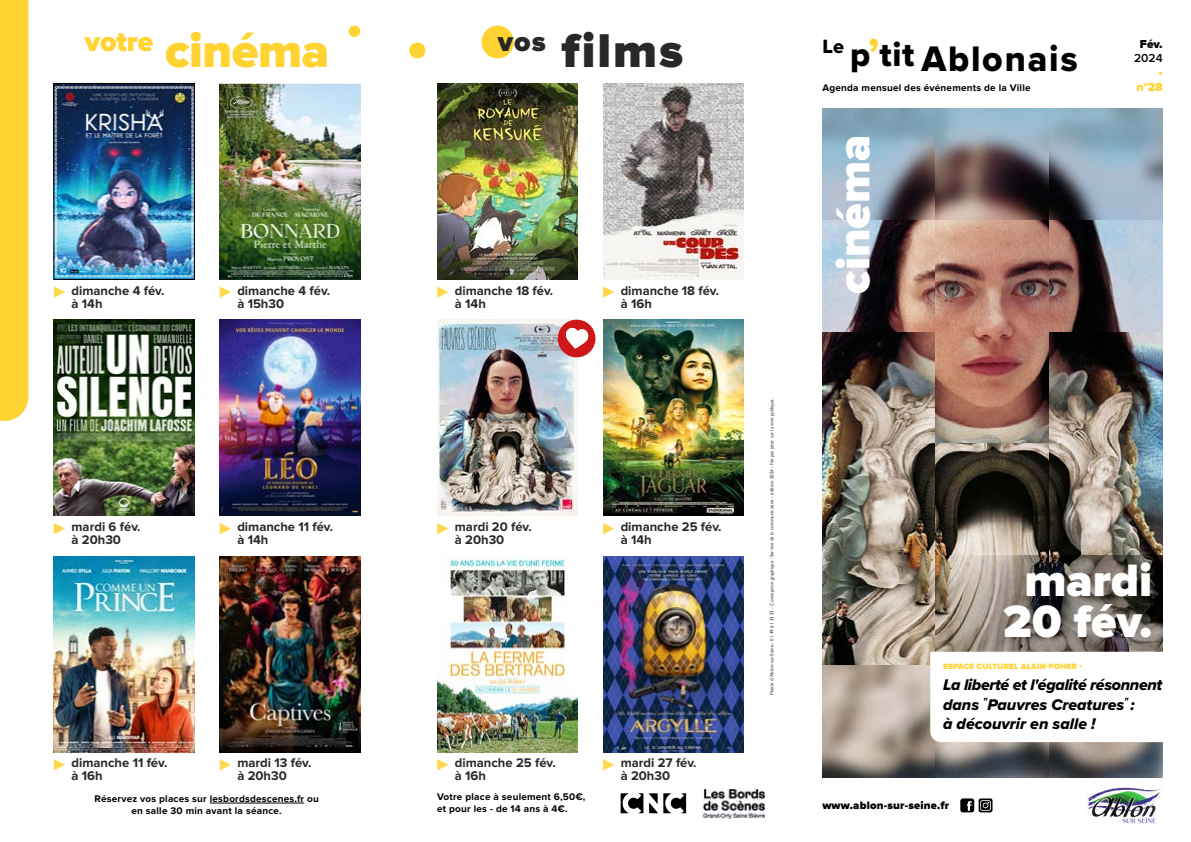
<style>
.page{position:relative;width:1191px;height:842px;background:#fff}
.page>*{position:absolute;margin:0;border:0;box-sizing:border-box;transform-origin:0 0}
.t1{font:900 49.1px "Proxima Nova";letter-spacing:-.01em;color:#ffd432}
.t2{font:900 49.1px "Proxima Nova";letter-spacing:.04em;color:#282827}
.t3{font:900 47px/41.1px "Proxima Nova";color:#fff;text-align:center}
.t4{font:36.8px "Proxima Nova Extrabld";letter-spacing:.05em;color:#000}
.t5{font:16px/19.8px "Proxima Nova Extrabld It";color:#000}
.t6{font:700 13px/13px "Proxima Nova";color:#282827}
.t7{font:900 12px "Proxima Nova";color:#ffd432}
.t8{font:900 12px "Proxima Nova";color:#000}
.t9{font:600 12px "Proxima Nova";color:#000}
.t10{font:900 11.2px "Proxima Nova";letter-spacing:.02em;color:#000}
.t11{font:700 10px/12px "Proxima Nova";letter-spacing:.02em;color:#000;text-align:center}
.t12{font:900 8px "Proxima Nova";letter-spacing:.02em;color:#ffd432}
.t13{font:5px "Gill Sans";color:#3e474e}
.s1{font-size:34.2px}
.s2{font-size:41.9px;color:#ffd432}
</style>
<div class="page">
<hr style="left:210px;top:803px;width:94px;height:1px;background:#000">
<img style="left:701px;top:788px;width:64px;height:30px">
<div style="left:0;top:0;width:28px;height:421px;background:#ffd432"></div>
<div style="left:481px;top:26px;width:33px;height:32px;background:#ffd432;border-radius:50%"></div>
<div style="left:349px;top:26px;width:11px;height:11px;background:#ffd432;border-radius:50%"></div>
<div style="left:409px;top:42px;width:16px;height:16px;background:#ffd432;border-radius:50%"></div>
<svg style="left:620px;top:793px;width:23px;height:20px"></svg>
<svg style="left:649px;top:793px;width:37px;height:20px"></svg>
<svg style="left:648px;top:793px;width:9px;height:11px"></svg>
<img style="left:1086px;top:787px;width:76px;height:36px">
<svg style="left:960px;top:798px;width:32px;height:14px"></svg>
<img style="left:822px;top:108px;width:340px;height:669px">
<svg style="left:930px;top:652px;width:232px;height:90px"></svg>
<svg style="left:220px;top:286px;width:11px;height:12px"></svg>
<img style="left:220px;top:83px;width:140px;height:196px">
<img style="left:56px;top:85px;width:136px;height:193px">
<div style="left:54px;top:83px;width:140px;height:197px;border:1px solid #000"></div>
<svg style="left:54px;top:286px;width:11px;height:12px"></svg>
<svg style="left:54px;top:523px;width:11px;height:11px"></svg>
<img style="left:54px;top:320px;width:140px;height:196px">
<svg style="left:220px;top:523px;width:11px;height:11px"></svg>
<img style="left:220px;top:320px;width:140px;height:196px">
<svg style="left:220px;top:759px;width:11px;height:11px"></svg>
<img style="left:220px;top:556px;width:140px;height:196px">
<svg style="left:54px;top:759px;width:11px;height:11px"></svg>
<img style="left:54px;top:556px;width:140px;height:196px">
<svg style="left:437px;top:286px;width:11px;height:12px"></svg>
<img style="left:437px;top:83px;width:140px;height:196px">
<svg style="left:603px;top:523px;width:11px;height:11px"></svg>
<img style="left:603px;top:320px;width:140px;height:196px">
<svg style="left:603px;top:286px;width:11px;height:12px"></svg>
<img style="left:603px;top:83px;width:140px;height:196px">
<svg style="left:603px;top:759px;width:11px;height:11px"></svg>
<img style="left:603px;top:556px;width:140px;height:196px">
<svg style="left:437px;top:759px;width:11px;height:11px"></svg>
<img style="left:437px;top:556px;width:141px;height:196px">
<svg style="left:437px;top:523px;width:11px;height:11px"></svg>
<img style="left:437px;top:320px;width:140px;height:196px">
<svg style="left:556px;top:319px;width:40px;height:40px"></svg>
<h1 class="t1" style="left:85px;top:28px;width:246px"><sup>votre</sup> cinéma</h1>
<h1 class="t2" style="left:497px;top:28px;width:187px"><sup>vos</sup> films</h1>
<p class="t6" style="left:72px;top:285px;width:94px">dimanche 4 fév. à 14h</p>
<p class="t6" style="left:237px;top:285px;width:94px">dimanche 4 fév. à 15h30</p>
<p class="t6" style="left:455px;top:285px;width:100px">dimanche 18 fév. à 14h</p>
<p class="t6" style="left:620px;top:285px;width:100px">dimanche 18 fév. à 16h</p>
<p class="t6" style="left:72px;top:521px;width:70px">mardi 6 fév. à 20h30</p>
<p class="t6" style="left:237px;top:521px;width:97px">dimanche 11 fév. à 14h</p>
<p class="t6" style="left:455px;top:521px;width:78px">mardi 20 fév. à 20h30</p>
<p class="t6" style="left:620px;top:521px;width:102px">dimanche 25 fév. à 14h</p>
<p class="t6" style="left:72px;top:757px;width:97px">dimanche 11 fév. à 16h</p>
<p class="t6" style="left:237px;top:757px;width:76px">mardi 13 fév. à 20h30</p>
<p class="t6" style="left:455px;top:757px;width:102px">dimanche 25 fév. à 16h</p>
<p class="t6" style="left:620px;top:757px;width:77px">mardi 27 fév. à 20h30</p>
<p class="t11" style="left:94px;top:793px;width:226px">Réservez vos places sur lesbordsdescenes.fr ou en salle 30 min avant la séance.</p>
<p class="t11" style="left:437px;top:791px;width:150px;text-align:left">Votre place à seulement 6,50€, et pour les - de 14 ans à 4€.</p>
<p class="t13" style="left:768px;top:695px;width:298px;rotate:-90deg">Mairie d’Ablon-sur-Seine - 01 49 61 33 33 - Conception graphique : Service de la communication - édition 2024 - Ne pas jeter sur la voie publique.</p>
<h3 class="t4" style="left:822px;top:31px;width:257px"><sup>Le</sup> <span class="s1">p</span><span class="s2">’</span><span class="s1">tit</span> Ablonais</h3>
<p class="t8" style="left:1139px;top:38px;width:24px">Fév.</p>
<p class="t9" style="left:1134px;top:49px;width:30px">2024</p>
<p class="t7" style="left:1158px;top:67px;width:6px">•</p>
<p class="t11" style="left:822px;top:82px;width:210px">Agenda mensuel des événements de la Ville</p>
<p class="t7" style="left:1136px;top:81px;width:28px">n°28</p>
<h2 class="t3" style="left:835px;top:294px;width:161px;rotate:-90deg">cinéma</h2>
<h2 class="t3" style="left:1001px;top:562px;width:152px">mardi<br>20 fév.</h2>
<p class="t12" style="left:943px;top:662px;width:141px">ESPACE CULTUREL ALAIN-POHER •</p>
<p class="t5" style="left:943px;top:674px;width:221px">La liberté et l'égalité résonnent dans <sup>"</sup>Pauvres Creatures<sup>"</sup> :<br>à découvrir en salle !</p>
<p class="t10" style="left:822px;top:800px;width:128px">www.ablon-sur-seine.fr</p>
</div>
